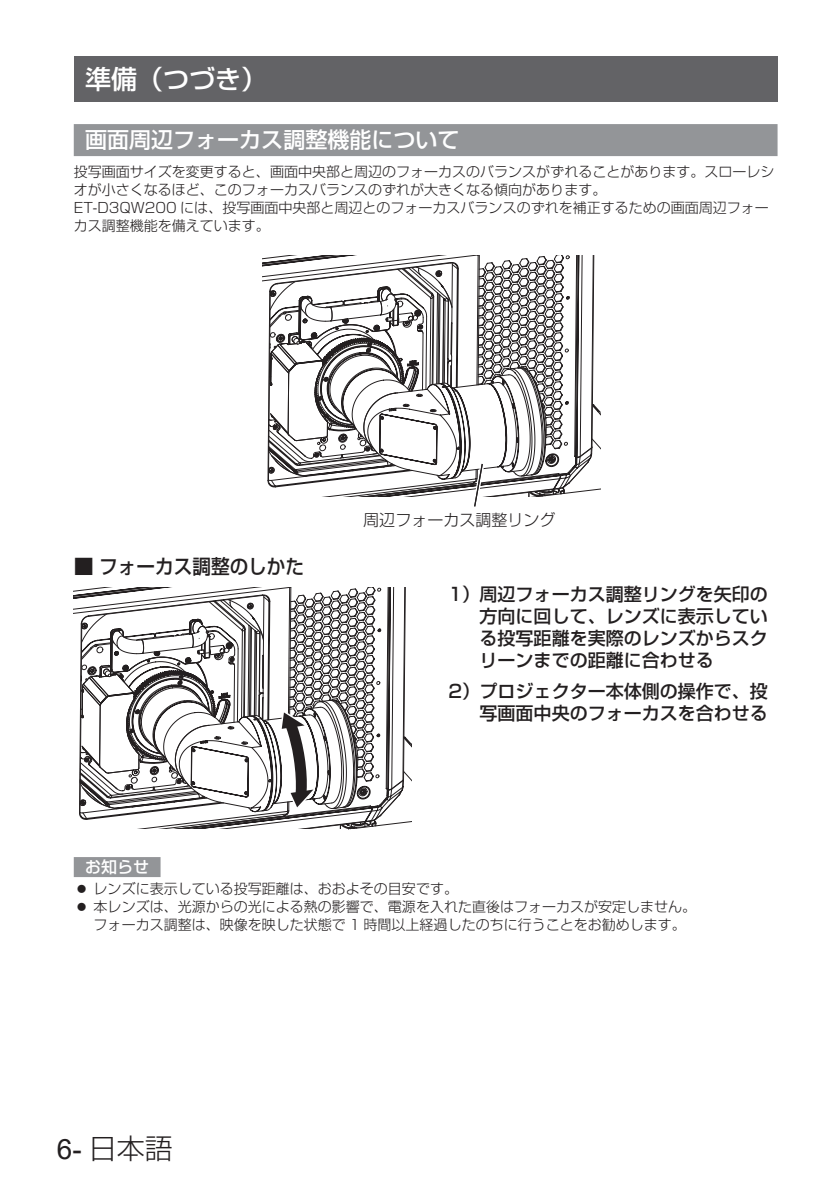
<style>
.page{position:relative;width:840px;height:1191px;background:#fff}
.page>*{position:absolute;margin:0;border:0;box-sizing:border-box;transform-origin:0 0}
.t1{font:300 28px "Shin Go Pro";color:#231f20}
.t2{font:500 26px "Shin Go Pro";color:#fff}
.t3{font:500 22px "Shin Go Pro";color:#fff}
.t4{font:500 20px "Shin Go Pro";color:#231f20}
.t5{font:500 18px/22px "Shin Go Pro";color:#231f20;text-align:justify}
.t6{font:300 16px "Shin Go Pro";color:#231f20}
.t7{font:500 16px "Shin Go Pro";color:#fff}
.t8{font:300 14px/18px "Shin Go Pro";color:#231f20}
.s1{font-family:"Arial";font-weight:400}
</style>
<div class="page">
<div style="left:74px;top:57px;width:703px;height:45px;background:#636366"></div>
<div style="left:74px;top:124px;width:703px;height:32px;background:#939598"></div>
<svg style="left:74px;top:587px;width:337px;height:242px"></svg>
<div style="left:74px;top:857px;width:86px;height:20px;background:#939598"></div>
<svg style="left:262px;top:255px;width:338px;height:252px"></svg>
<p class="t2" style="left:85px;top:58px;width:183px">準備（つづき）</p>
<p class="t3" style="left:85px;top:122px;width:375px">画面周辺フォーカス調整機能について</p>
<p class="t8" style="left:74px;top:161px;width:702px">投写画面サイズを変更すると、画面中央部と周辺のフォーカスのバランスがずれることがあります。スローレシオが小さくなるほど、このフォーカスバランスのずれが大きくなる傾向があります。<br>ET-D3QW200 には、投写画面中央部と周辺とのフォーカスバランスのずれを補正するための画面周辺フォーカス調整機能を備えています。</p>
<p class="t4" style="left:74px;top:550px;width:232px">■ フォーカス調整のしかた</p>
<p class="t6" style="left:363px;top:506px;width:193px">周辺フォーカス調整リング</p>
<p class="t5" style="left:479px;top:581px;width:289px;text-indent:-31px">1）.周辺フォーカス調整リングを矢印の方向に回して、レンズに表示している投写距離を実際のレンズからスクリーンまでの距離に合わせる</p>
<p class="t5" style="left:448px;top:678px;width:321px;text-align:right">2）.プロジェクター本体側の操作で、投写画面中央のフォーカスを合わせる</p>
<p class="t7" style="left:85px;top:854px;width:65px">お知らせ</p>
<p class="t8" style="left:94px;top:878px;width:603px">レンズに表示している投写距離は、おおよその目安です。<br>本レンズは、光源からの光による熱の影響で、電源を入れた直後はフォーカスが安定しません。フォーカス調整は、映像を映した状態で 1 時間以上経過したのちに行うことをお勧めします。</p>
<p class="t1" style="left:57px;top:1125px;width:117px"><span class="s1">6-</span> 日本語</p>
</div>
